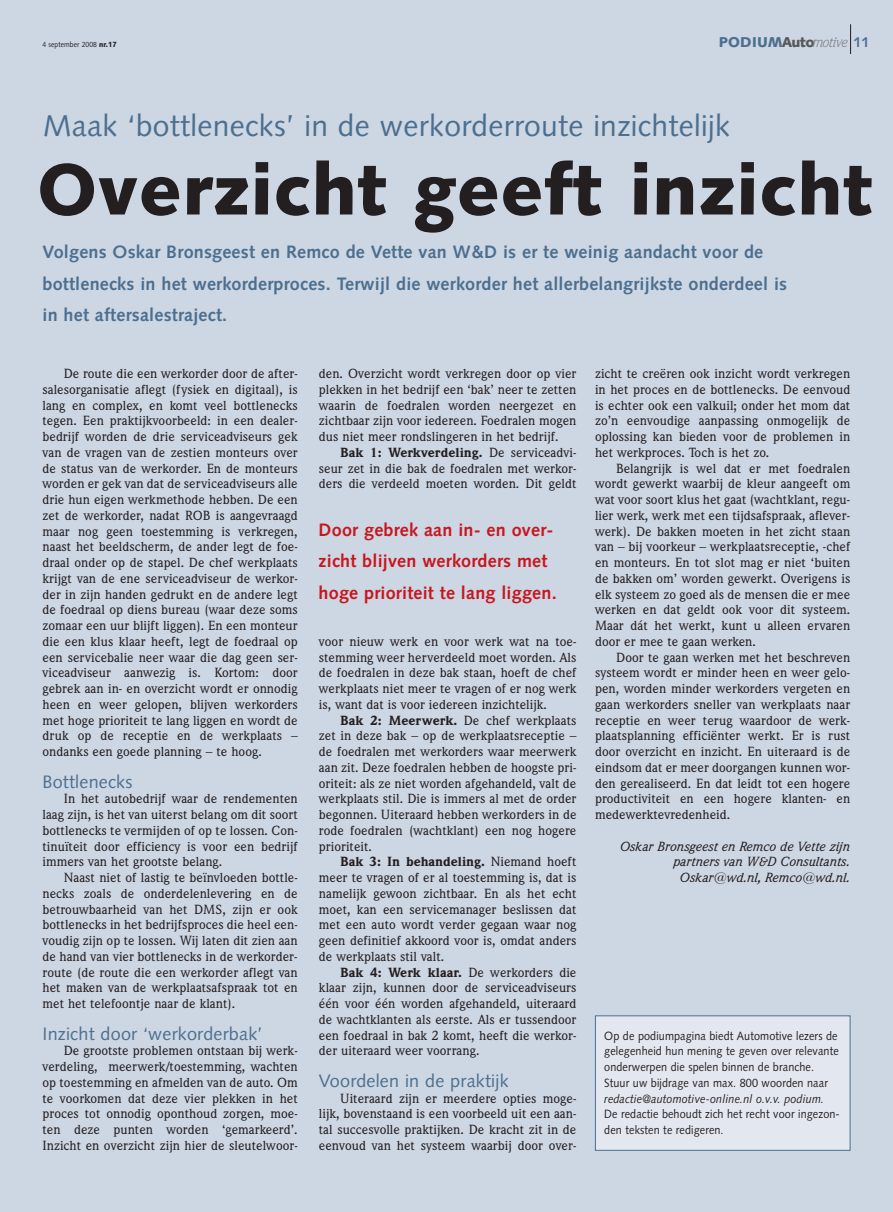
<style>
.page{position:relative;width:893px;height:1212px;background:#cdd6e3}
.page>*{position:absolute;margin:0;border:0;box-sizing:border-box;transform-origin:0 0}
.t1{font:900 72px "Syntax";letter-spacing:.015em;color:#231f20}
.t2{font:30px "Syntax";letter-spacing:.01em;color:#4c6f8e}
.t3{font:700 18px/31.5px "Syntax";letter-spacing:.01em;color:#4c6f8e}
.t4{font:700 18px/31.5px "Syntax";letter-spacing:.01em;color:#c8161d}
.t5{font:18px "Syntax";letter-spacing:.01em;color:#4c6f8e}
.t6{font:900 14.25px "Syntax";letter-spacing:.015em;color:#4c6f8e}
.t7{font:500 13.5px/15.8px "Weidemann IT Cby BT";color:#231f20;text-align:justify}
.t8{font:italic 500 13.5px/15.8px "Weidemann IT Cby BT";color:#231f20;text-align:right}
.t9{font:12px/15.8px "Syntax";letter-spacing:.01em;color:#231f20;scale:.9 1}
.t10{font:italic 12px "Syntax";letter-spacing:.01em;color:#231f20;scale:.9 1}
.t11{font:7.5px "Syntax";letter-spacing:.01em;color:#231f20;scale:.9 1}
.s1{font-weight:900}
.s2{color:#58595b}
.s3{font-family:"Weidemann IT Cby BT";font-weight:400;font-style:italic;font-size:14.7px;color:#808285}
.s4{font-weight:700}
</style>
<div class="page">
<hr style="left:850px;top:24px;width:1px;height:30px;background:#231f20">
<div style="left:596px;top:1016px;width:254px;height:134px;background:#e3e7ef"></div>
<div style="left:595px;top:1015px;width:255px;height:136px;border:1px solid #4c6f8e"></div>
<p class="t11" style="left:43px;top:42px;width:84px">4 september 2008 <span class="s1">nr.17</span></p>
<p class="t6" style="left:719px;top:37px;width:152px">PODIUM<span class="s2">Auto</span><span class="s3">motive</span> <span class="s4">11</span></p>
<h2 class="t2" style="left:43px;top:113px;width:689px">Maak ‘bottlenecks’ in de werkorderroute inzichtelijk</h2>
<h1 class="t1" style="left:37px;top:160px;width:837px">Overzicht geeft inzicht</h1>
<h3 class="t3" style="left:43px;top:238px;width:746px">Volgens Oskar Bronsgeest en Remco de Vette van W&amp;D is er te weinig aandacht voor de bottlenecks in het werkorderproces. Terwijl die werkorder het allerbelangrijkste onderdeel is in het aftersalestraject.</h3>
<p class="t7" style="left:43px;top:367px;width:257px;text-indent:21px">De route die een werkorder door de after&shy;salesorganisatie aflegt (fysiek en digitaal), is lang en complex, en komt veel bottlenecks tegen. Een praktijkvoorbeeld: in een dealer&shy;bedrijf worden de drie serviceadviseurs gek van de vragen van de zestien monteurs over de status van de werkorder. En de monteurs worden er gek van dat de serviceadviseurs alle drie hun eigen werkmethode hebben. De een zet de werkorder, nadat ROB is aangevraagd maar nog geen toestemming is verkregen, naast het beeldscherm, de ander legt de foe&shy;draal onder op de stapel. De chef werkplaats krijgt van de ene serviceadviseur de werkor&shy;der in zijn handen gedrukt en de andere legt de foedraal op diens bureau (waar deze soms zomaar een uur blijft liggen). En een monteur die een klus klaar heeft, legt de foedraal op een servicebalie neer waar die dag geen ser&shy;viceadviseur aanwezig is. Kortom: door gebrek aan in- en overzicht wordt er onnodig heen en weer gelopen, blijven werkorders met hoge prioriteit te lang liggen en wordt de druk op de receptie en de werkplaats – ondanks een goede planning – te hoog.</p>
<h3 class="t5" style="left:43px;top:774px;width:91px">Bottlenecks</h3>
<p class="t7" style="left:43px;top:792px;width:257px;text-indent:21px">In het autobedrijf waar de rendementen laag zijn, is het van uiterst belang om dit soort bottlenecks te vermijden of op te lossen. Con&shy;tinuïteit door efficiency is voor een bedrijf immers van het grootste belang.</p>
<p class="t7" style="left:43px;top:871px;width:257px;text-indent:21px">Naast niet of lastig te beïnvloeden bottle&shy;necks zoals de onderdelenlevering en de betrouwbaarheid van het DMS, zijn er ook bottlenecks in het bedrijfsproces die heel een&shy;voudig zijn op te lossen. Wij laten dit zien aan de hand van vier bottlenecks in de werkorder&shy;route (de route die een werkorder aflegt van het maken van de werkplaatsafspraak tot en met het telefoontje naar de klant).</p>
<h3 class="t5" style="left:43px;top:1026px;width:222px">Inzicht door ‘werkorderbak’</h3>
<p class="t7" style="left:43px;top:1044px;width:257px;text-indent:21px">De grootste problemen ontstaan bij werk&shy;verdeling, meerwerk/toestemming, wachten op toestemming en afmelden van de auto. Om te voorkomen dat deze vier plekken in het proces tot onnodig oponthoud zorgen, moe&shy;ten deze punten worden ‘gemarkeerd’.<br>Inzicht en overzicht zijn hier de sleutelwoor-</p>
<p class="t7" style="left:319px;top:367px;width:259px">den. Overzicht wordt verkregen door op vier plekken in het bedrijf een ‘bak’ neer te zetten waarin de foedralen worden neergezet en zichtbaar zijn voor iedereen. Foedralen mogen dus niet meer rondslingeren in het bedrijf.</p>
<p class="t7" style="left:319px;top:446px;width:259px;text-indent:21px"><span class="s1">Bak 1: Werkverdeling.</span> De serviceadvi&shy;seur zet in die bak de foedralen met werkor&shy;ders die verdeeld moeten worden. Dit geldt</p>
<h3 class="t4" style="left:319px;top:515px;width:240px">Door gebrek aan in- en over&shy;zicht blijven werkorders met hoge prioriteit te lang liggen.</h3>
<p class="t7" style="left:319px;top:635px;width:259px">voor nieuw werk en voor werk wat na toe&shy;stemming weer herverdeeld moet worden. Als de foedralen in deze bak staan, hoeft de chef werkplaats niet meer te vragen of er nog werk is, want dat is voor iedereen inzichtelijk.</p>
<p class="t7" style="left:319px;top:713px;width:259px;text-indent:21px"><span class="s1">Bak 2: Meerwerk.</span> De chef werkplaats zet in deze bak – op de werkplaatsreceptie – de foedralen met werkorders waar meerwerk aan zit. Deze foedralen hebben de hoogste pri&shy;oriteit: als ze niet worden afgehandeld, valt de werkplaats stil. Die is immers al met de order begonnen. Uiteraard hebben werkorders in de rode foedralen (wachtklant) een nog hogere prioriteit.</p>
<p class="t7" style="left:319px;top:855px;width:259px;text-indent:21px"><span class="s1">Bak 3: In behandeling.</span> Niemand hoeft meer te vragen of er al toestemming is, dat is namelijk gewoon zichtbaar. En als het echt moet, kan een servicemanager beslissen dat met een auto wordt verder gegaan waar nog geen definitief akkoord voor is, omdat anders de werkplaats stil valt.</p>
<p class="t7" style="left:319px;top:965px;width:259px;text-indent:21px"><span class="s1">Bak 4: Werk klaar.</span> De werkorders die klaar zijn, kunnen door de serviceadviseurs één voor één worden afgehandeld, uiteraard de wachtklanten als eerste. Als er tussendoor een foedraal in bak 2 komt, heeft die werkor&shy;der uiteraard weer voorrang.</p>
<h3 class="t5" style="left:319px;top:1073px;width:191px">Voordelen in de praktijk</h3>
<p class="t7" style="left:319px;top:1091px;width:259px;text-indent:21px">Uiteraard zijn er meerdere opties moge&shy;lijk, bovenstaand is een voorbeeld uit een aan&shy;tal succesvolle praktijken. De kracht zit in de eenvoud van het systeem waarbij door over-</p>
<p class="t7" style="left:595px;top:367px;width:257px">zicht te creëren ook inzicht wordt verkregen in het proces en de bottlenecks. De eenvoud is echter ook een valkuil; onder het mom dat zo’n eenvoudige aanpassing onmogelijk de oplossing kan bieden voor de problemen in het werkproces. Toch is het zo.</p>
<p class="t7" style="left:595px;top:461px;width:257px;text-indent:21px">Belangrijk is wel dat er met foedralen wordt gewerkt waarbij de kleur aangeeft om wat voor soort klus het gaat (wachtklant, regu&shy;lier werk, werk met een tijdsafspraak, aflever&shy;werk). De bakken moeten in het zicht staan van – bij voorkeur – werkplaatsreceptie, -chef en monteurs. En tot slot mag er niet ‘buiten de bakken om’ worden gewerkt. Overigens is elk systeem zo goed als de mensen die er mee werken en dat geldt ook voor dit systeem.<br>Maar dát het werkt, kunt u alleen ervaren door er mee te gaan werken.</p>
<p class="t7" style="left:595px;top:650px;width:257px;text-indent:21px">Door te gaan werken met het beschreven systeem wordt er minder heen en weer gelo&shy;pen, worden minder werkorders vergeten en gaan werkorders sneller van werkplaats naar receptie en weer terug waardoor de werk&shy;plaatsplanning efficiënter werkt. Er is rust door overzicht en inzicht. En uiteraard is de eindsom dat er meer doorgangen kunnen wor&shy;den gerealiseerd. En dat leidt tot een hogere productiviteit en een hogere klanten- en medewerktevredenheid.</p>
<p class="t8" style="left:620px;top:839px;width:231px">Oskar Bronsgeest en Remco de Vette zijn partners van W&amp;D Consultants.<br>Oskar@wd.nl, Remco@wd.nl.</p>
<p class="t9" style="left:604px;top:1029px;width:262px">Op de podiumpagina biedt Automotive lezers de gelegenheid hun mening te geven over relevante onderwerpen die spelen binnen de branche.<br>Stuur uw bijdrage van max. 800 woorden naar</p>
<p class="t10" style="left:604px;top:1094px;width:246px">redactie@automo tive-online.nl o.v.v. podium.</p>
<p class="t9" style="left:604px;top:1107px;width:263px">De redactie behoudt zich het recht voor ingezon&shy;den teksten te redigeren.</p>
</div>
